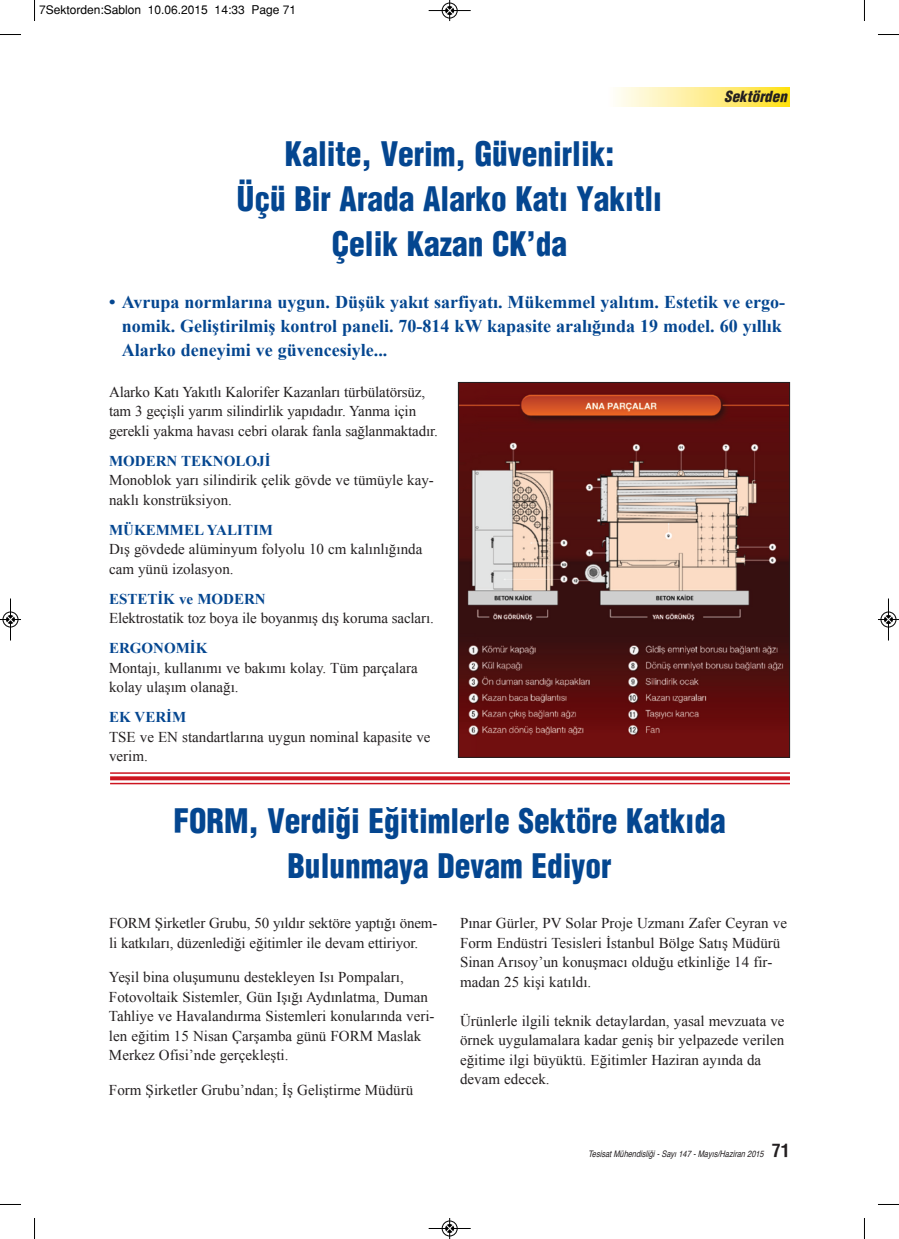
<style>
.page{position:relative;width:899px;height:1239px;background:#fff}
.page>*{position:absolute;margin:0;border:0;box-sizing:border-box;transform-origin:0 0}
.t1{font:900 condensed 33px/45px "Helvetica";color:#044690;text-align:center;scale:.95 1}
.t2{font:700 18px/24px "Times New Roman";color:#044690}
.t3{font:15px/19.5px "Times New Roman";color:#231f20}
.t4{font:italic 900 condensed 15px "Helvetica";color:#231f20}
.t5{font:12px "Helvetica";color:#000}
.t6{font:italic condensed 9px "Helvetica";color:#231f20}
.s1{font-weight:700;color:#044690}
.s2{font-weight:700;font-style:normal;font-size:18px}
</style>
<div class="page">
<svg style="left:616px;top:88px;width:173px;height:19px;background:#feee8e"></svg>
<hr style="left:110px;top:772px;width:679px;height:1px;background:#cd1520">
<svg style="left:110px;top:776px;width:679px;height:4px;background:#d12832"></svg>
<hr style="left:110px;top:782px;width:679px;height:2px;background:#cd1520">
<img style="left:460px;top:384px;width:327px;height:371px">
<div style="left:458px;top:382px;width:331px;height:375px;border:1px solid #231f20"></div>
<svg style="left:34px;top:0;width:1px;height:21px"></svg>
<svg style="left:0;top:34px;width:21px;height:1px"></svg>
<svg style="left:878px;top:34px;width:20px;height:1px"></svg>
<svg style="left:34px;top:1218px;width:1px;height:20px"></svg>
<svg style="left:0;top:1204px;width:21px;height:1px"></svg>
<svg style="left:878px;top:1204px;width:20px;height:1px"></svg>
<div style="left:441px;top:3px;width:16px;height:16px;border:1px solid #fff;border-radius:50%"></div>
<hr style="left:428px;top:10px;width:42px;height:1px;background:#000">
<div style="left:442px;top:3px;width:15px;height:15px;border:1px solid #000;border-radius:50%"></div>
<svg style="left:445px;top:0;width:8px;height:21px"></svg>
<div style="left:441px;top:1220px;width:16px;height:16px;border:1px solid #fff;border-radius:50%"></div>
<hr style="left:428px;top:1228px;width:42px;height:1px;background:#000">
<div style="left:442px;top:1220px;width:15px;height:15px;border:1px solid #000;border-radius:50%"></div>
<svg style="left:445px;top:1218px;width:8px;height:20px"></svg>
<hr style="left:10px;top:598px;width:1px;height:42px;background:#000">
<div style="left:3px;top:611px;width:15px;height:16px;border:1px solid #000;border-radius:50%"></div>
<svg style="left:0;top:615px;width:21px;height:8px"></svg>
<div style="left:880px;top:611px;width:16px;height:16px;border:1px solid #fff;border-radius:50%"></div>
<hr style="left:887px;top:598px;width:1px;height:42px;background:#000">
<div style="left:880px;top:611px;width:15px;height:16px;border:1px solid #000;border-radius:50%"></div>
<svg style="left:878px;top:615px;width:20px;height:8px"></svg>
<p class="t5" style="left:39px;top:2px;width:258px">7Sektorden:Sablon 10.06.2015 14:33 Page 71</p>
<p class="t1" style="left:237px;top:131px;width:449px">Kalite, Verim, Güvenirlik:<br>Üçü Bir Arada Alarko Katı Yakıtlı<br>Çelik Kazan CK’da</p>
<p class="t4" style="left:724px;top:87px;width:68px">Sektörden</p>
<p class="t2" style="left:122px;top:290px;width:664px;text-indent:-13px">• Avrupa normlarına uygun. Düşük yakıt sarfiyatı. Mükemmel yalıtım. Estetik ve ergo&shy;nomik. Geliştirilmiş kontrol paneli. 70-814 kW kapasite aralığında 19 model. 60 yıllık<br>Alarko deneyimi ve güvencesiyle...</p>
<p class="t3" style="left:109px;top:381px;width:330px">Alarko Katı Yakıtlı Kalorifer Kazanları türbülatörsüz, tam 3 geçişli yarım silindirlik yapıdadır. Yanma için gerekli yakma havası cebri olarak fanla sağlanmaktadır.</p>
<p class="t3" style="left:109px;top:450px;width:326px"><span class="s1">MODERN TEKNOLOJİ<br></span>Monoblok yarı silindirik çelik gövde ve tümüyle kay&shy;naklı konstrüksiyon.</p>
<p class="t3" style="left:109px;top:519px;width:315px"><span class="s1">MÜKEMMEL YALITIM<br></span>Dış gövdede alüminyum folyolu 10 cm kalınlığında cam yünü izolasyon.</p>
<p class="t3" style="left:109px;top:588px;width:326px"><span class="s1">ESTETİK ve MODERN<br></span>Elektrostatik toz boya ile boyanmış dış koruma sacları.</p>
<p class="t3" style="left:109px;top:638px;width:310px"><span class="s1">ERGONOMİK<br></span>Montajı, kullanımı ve bakımı kolay. Tüm parçalara kolay ulaşım olanağı.</p>
<p class="t3" style="left:109px;top:707px;width:323px"><span class="s1">EK VERİM<br></span>TSE ve EN standartlarına uygun nominal kapasite ve verim.</p>
<p class="t1" style="left:173px;top:798px;width:582px">FORM, Verdiği Eğitimlerle Sektöre Katkıda<br>Bulunmaya Devam Ediyor</p>
<p class="t3" style="left:109px;top:913px;width:330px">FORM Şirketler Grubu, 50 yıldır sektöre yaptığı önem&shy;li katkıları, düzenlediği eğitimler ile devam ettiriyor.</p>
<p class="t3" style="left:109px;top:967px;width:327px">Yeşil bina oluşumunu destekleyen Isı Pompaları, Fotovoltaik Sistemler, Gün Işığı Aydınlatma, Duman Tahliye ve Havalandırma Sistemleri konularında veri&shy;len eğitim 15 Nisan Çarşamba günü FORM Maslak Merkez Ofisi’nde gerçekleşti.</p>
<p class="t3" style="left:109px;top:1079px;width:305px">Form Şirketler Grubu’ndan; İş Geliştirme Müdürü</p>
<p class="t3" style="left:460px;top:913px;width:328px">Pınar Gürler, PV Solar Proje Uzmanı Zafer Ceyran ve Form Endüstri Tesisleri İstanbul Bölge Satış Müdürü Sinan Arısoy’un konuşmacı olduğu etkinliğe 14 fir&shy;madan 25 kişi katıldı.</p>
<p class="t3" style="left:460px;top:1010px;width:326px">Ürünlerle ilgili teknik detaylardan, yasal mevzuata ve örnek uygulamalara kadar geniş bir yelpazede verilen eğitime ilgi büyüktü. Eğitimler Haziran ayında da devam edecek.</p>
<p class="t6" style="left:588px;top:1149px;width:203px">Tesisat Mühendisliği - Sayı 147 - Mayıs/Haziran 2015 <span class="s2">7 1</span></p>
</div>
